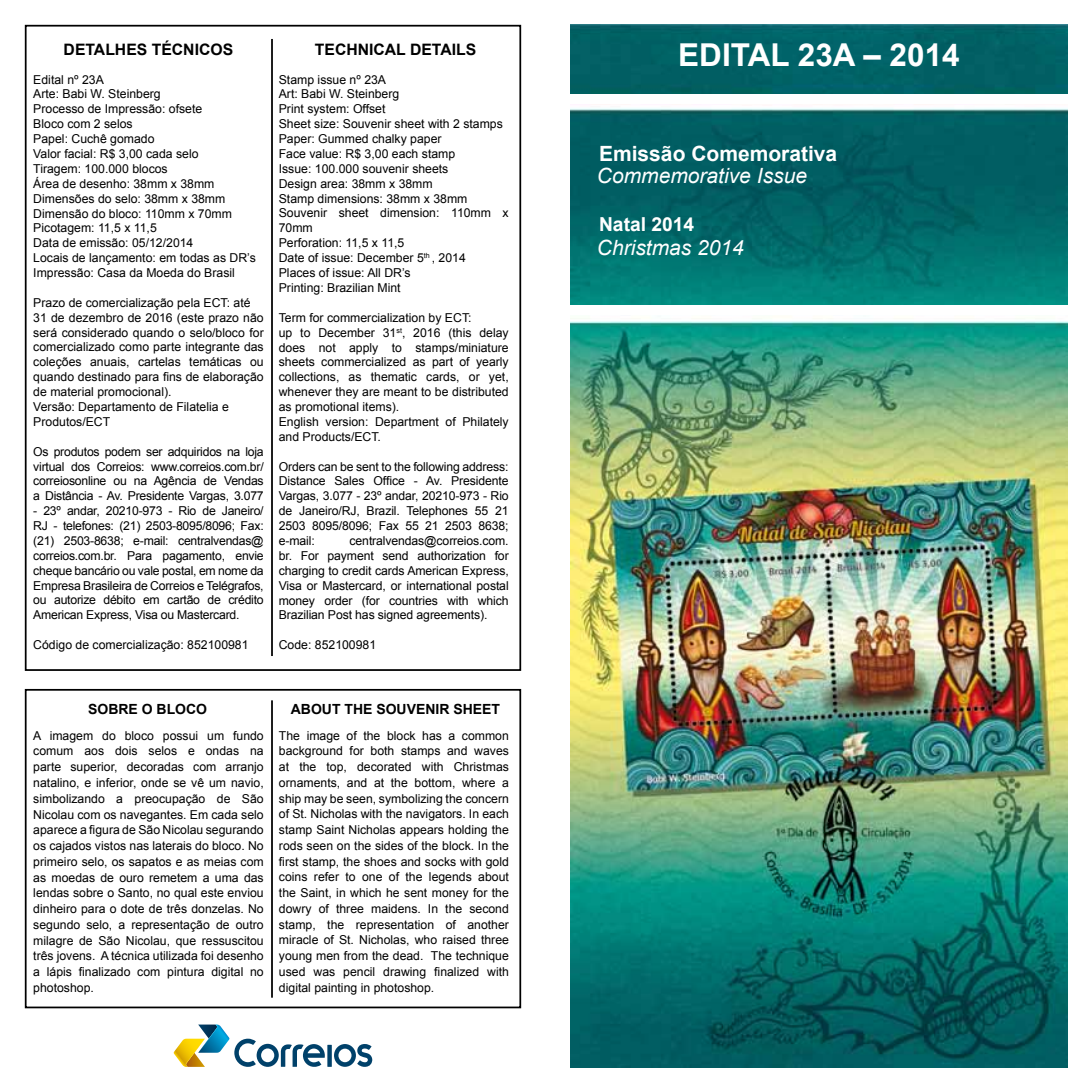
<style>
.page{position:relative;width:1092px;height:1092px;background:#fff}
.page>*{position:absolute;margin:0;border:0;box-sizing:border-box;transform-origin:0 0}
.t1{font:700 31.5px "Arial";color:#fff}
.t2{font:italic 21px "Arial";color:#fff}
.t3{font:700 21px "Arial";color:#fff}
.t4{font:700 19.25px "Arial";color:#fff}
.t5{font:700 15.75px "Arial";color:#000}
.t6{font:700 14px "Arial";color:#000}
.t7{font:12.25px/14.9px "Arial";color:#000;text-align:justify}
</style>
<div class="page">
<img style="left:570px;top:25px;width:496px;height:1041px">
<div style="left:25px;top:689px;width:496px;height:319px;border:2px solid #000"></div>
<div style="left:25px;top:25px;width:496px;height:646px;border:2px solid #000"></div>
<hr style="left:271px;top:39px;width:2px;height:617px;background:#000">
<hr style="left:271px;top:700px;width:2px;height:297px;background:#000">
<div style="left:327px;top:1044px;width:5px;height:22px;background:#00416a"></div>
<svg style="left:174px;top:1024px;width:151px;height:42px"></svg>
<svg style="left:334px;top:1044px;width:38px;height:22px"></svg>
<div style="left:559px;top:94px;width:525px;height:10px;background:#fff"></div>
<div style="left:559px;top:305px;width:525px;height:10px;background:#fff"></div>
<p class="t5" style="left:64px;top:39px;width:171px">DETALHES TÉCNICOS</p>
<p class="t5" style="left:315px;top:39px;width:163px">TECHNICAL DETAILS</p>
<p class="t7" style="left:33px;top:72px;width:224px;text-align:left">Edital nº 23A<br>Arte: Babi W. Steinberg<br>Processo de Impressão: ofsete<br>Bloco com 2 selos<br>Papel: Cuchê gomado<br>Valor facial: R$ 3,00 cada selo<br>Tiragem: 100.000 blocos<br>Área de desenho: 38mm x 38mm<br>Dimensões do selo: 38mm x 38mm<br>Dimensão do bloco: 110mm x 70mm<br>Picotagem: 11,5 x 11,5<br>Data de emissão: 05/12/2014<br>Locais de lançamento: em todas as DR’s<br>Impressão: Casa da Moeda do Brasil</p>
<p class="t7" style="left:33px;top:295px;width:232px;text-align:left">Prazo de comercialização pela ECT: até 31 de dezembro de 2016 (este prazo não será considerado quando o selo/bloco for comercializado como parte integrante das coleções anuais, cartelas temáticas ou quando destinado para fins de elaboração de material promocional).<br>Versão: Departamento de Filatelia e Produtos/ECT</p>
<p class="t7" style="left:33px;top:444px;width:232px">Os produtos podem ser adquiridos na loja virtual dos Correios: www.correios.com.br/ correiosonline ou na Agência de Vendas a Distância - Av. Presidente Vargas, 3.077</p>
<p class="t7" style="left:33px;top:503px;width:232px">- 23º andar, 20210-973 - Rio de Janeiro/ RJ - telefones: (21) 2503-8095/8096; Fax: (21) 2503-8638; e-mail: centralvendas@ correios.com.br. Para pagamento, envie cheque bancário ou vale postal, em nome da Empresa Brasileira de Correios e Telégrafos, ou autorize débito em cartão de crédito American Express, Visa ou Mastercard.</p>
<p class="t7" style="left:33px;top:637px;width:217px">Código de comercialização: 852100981</p>
<p class="t7" style="left:279px;top:72px;width:231px;text-align:left">Stamp issue nº 23A<br>Art: Babi W. Steinberg<br>Print system: Offset<br>Sheet size: Souvenir sheet with 2 stamps<br>Paper: Gummed chalky paper<br>Face value: R$ 3,00 each stamp<br>Issue: 100.000 souvenir sheets<br>Design area: 38mm x 38mm<br>Stamp dimensions: 38mm x 38mm<br>Souvenir sheet dimension: 110mm x<br>70mm<br>Perforation: 11,5 x 11,5<br>Date of issue: December 5<sup>th</sup> , 2014<br>Places of issue: All DR’s<br>Printing: Brazilian Mint</p>
<p class="t7" style="left:279px;top:310px;width:231px;text-align:left">Term for commercialization by ECT:<br>up to December 31<sup>st</sup>, 2016 (this delay does not apply to stamps/miniature sheets commercialized as part of yearly collections, as thematic cards, or yet, whenever they are meant to be distributed as promotional items).<br>English version: Department of Philately and Products/ECT.</p>
<p class="t7" style="left:279px;top:459px;width:231px">Orders can be sent to the following address:<br>Distance Sales Office - Av. Presidente Vargas, 3.077 - 23º andar, 20210-973 - Rio de Janeiro/RJ, Brazil. Telephones 55 21<br>2503 8095/8096; Fax 55 21 2503 8638; e-mail:</p>
<p class="t7" style="left:279px;top:533px;width:231px;text-indent:71px">centralvendas@correios.com. br. For payment send authorization for charging to credit cards American Express, Visa or Mastercard, or international postal money order (for countries with which Brazilian Post has signed agreements).</p>
<p class="t7" style="left:279px;top:637px;width:99px">Code: 852100981</p>
<p class="t6" style="left:88px;top:699px;width:121px">Sobre o BLOCO</p>
<p class="t6" style="left:291px;top:699px;width:211px">ABOUT THE SOUVENIR SHEET</p>
<p class="t7" style="left:33px;top:727px;width:232px;line-height:15.8px">A imagem do bloco possui um fundo comum aos dois selos e ondas na parte superior, decoradas com arranjo natalino, e inferior, onde se vê um navio, simbolizando a preocupação de São Nicolau com os navegantes. Em cada selo aparece a figura de São Nicolau segurando os cajados vistos nas laterais do bloco. No primeiro selo, os sapatos e as meias com as moedas de ouro remetem a uma das lendas sobre o Santo, no qual este enviou dinheiro para o dote de três donzelas. No segundo selo, a representação de outro milagre de São Nicolau, que ressuscitou três jovens. A técnica utilizada foi desenho a lápis finalizado com pintura digital no photoshop.</p>
<p class="t7" style="left:279px;top:727px;width:231px;line-height:15.8px">The image of the block has a common background for both stamps and waves at the top, decorated with Christmas ornaments, and at the bottom, where a ship may be seen, symbolizing the concern of St. Nicholas with the navigators. In each stamp Saint Nicholas appears holding the rods seen on the sides of the block. In the first stamp, the shoes and socks with gold coins refer to one of the legends about the Saint, in which he sent money for the dowry of three maidens. In the second stamp, the representation of another miracle of St. Nicholas, who raised three young men from the dead. The technique used was pencil drawing finalized with digital painting in photoshop.</p>
<h1 class="t1" style="left:678px;top:34px;width:283px">EDITAL 23a – 2014</h1>
<h2 class="t3" style="left:599px;top:140px;width:240px">Emissão Comemorativa</h2>
<h2 class="t2" style="left:597px;top:162px;width:212px">Commemorative Issue</h2>
<h3 class="t4" style="left:599px;top:211px;width:97px">Natal 2014</h3>
<h2 class="t2" style="left:597px;top:234px;width:149px">Christmas 2014</h2>
</div>
